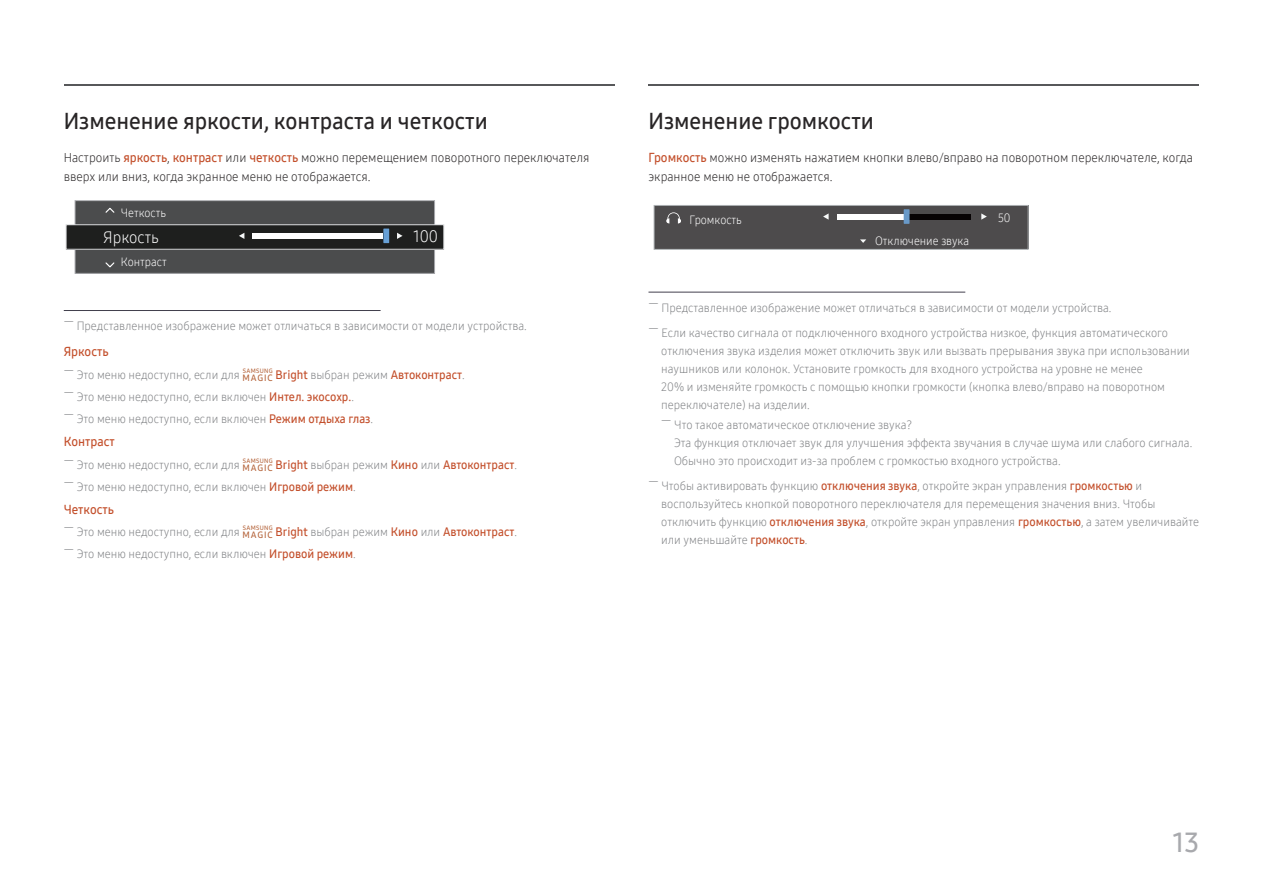
<style>
.page{position:relative;width:1263px;height:893px;background:#fff}
.page>*{position:absolute;margin:0;border:0;box-sizing:border-box;transform-origin:0 0}
.t1{font:27px "Samsung One 600";color:#a8a9ad}
.Heading2{font:22.5px "Samsung One 600";color:#282526}
.t2{font:16.5px "Samsung One 300";color:#fff;scale:.94 1}
.Description{font:12.75px/18.8px "Samsung One 300";color:#282526;scale:.96 1}
.Description-2{font:12.75px "Samsung One 600";color:#c34f2b;scale:.96 1}
.UnorderList_2-Refere{font:12px/18px "Samsung One 300";color:#808285;scale:.96 1}
.t3{font:12px "Samsung One 600";color:#c34f2b;scale:.96 1}
.t4{font:12px "Samsung One 300";color:#fff;scale:.94 1}
.t5{font:9.15px "Samsung One 600";letter-spacing:.1em;color:#b5643b}
.t6{font:6.3px "Samsung One 600";letter-spacing:.05em;color:#b5643b}
.s1{font-family:"Samsung One 600";color:#c34f2b}
.s2{font-family:"Samsung One 300";color:#808285}
</style>
<div class="page">
<hr style="left:64px;top:84px;width:550px;height:2px;background:#57585a">
<hr style="left:648px;top:84px;width:551px;height:2px;background:#57585a">
<hr style="left:64px;top:310px;width:317px;height:1px;background:#42404d">
<div style="left:75px;top:201px;width:360px;height:72px;background:#4b4c4d"></div>
<div style="left:75px;top:200px;width:360px;height:73px;border:1px solid #aaabaf"></div>
<div style="left:66px;top:225px;width:378px;height:24px;background:#1e1f1e"></div>
<div style="left:66px;top:224px;width:378px;height:26px;border:1px solid #d9dadc"></div>
<svg style="left:397px;top:233px;width:5px;height:6px"></svg>
<svg style="left:239px;top:233px;width:5px;height:6px"></svg>
<div style="left:253px;top:233px;width:130px;height:6px;background:#fff"></div>
<div style="left:383px;top:229px;width:6px;height:14px;background:#67a0d6"></div>
<svg style="left:105px;top:262px;width:10px;height:6px"></svg>
<svg style="left:105px;top:207px;width:10px;height:6px"></svg>
<hr style="left:648px;top:292px;width:317px;height:1px;background:#42404d">
<div style="left:654px;top:205px;width:374px;height:44px;background:#4d4b4c"></div>
<div style="left:654px;top:205px;width:374px;height:45px;border:1px solid #adb1b3"></div>
<svg style="left:981px;top:213px;width:6px;height:7px"></svg>
<svg style="left:823px;top:213px;width:6px;height:7px"></svg>
<svg style="left:860px;top:239px;width:6px;height:4px"></svg>
<div style="left:837px;top:214px;width:133px;height:5px;background:#070304"></div>
<div style="left:837px;top:214px;width:67px;height:5px;background:#fff"></div>
<div style="left:904px;top:209px;width:5px;height:15px;background:#6999c8"></div>
<svg style="left:666px;top:212px;width:15px;height:12px"></svg>
<p class="Heading2" style="left:64px;top:106px;width:426px">Изменение яркости, контраста и четкости</p>
<p class="Description" style="left:64px;top:148px;width:549px">Настроить <span class="s1">яркость</span>, <span class="s1">контраст</span> или <span class="s1">четкость</span> можно перемещением поворотного переключателя вверх или вниз, когда экранное меню не отображается.</p>
<p class="t4" style="left:121px;top:205px;width:49px">Четкость</p>
<p class="t2" style="left:103px;top:226px;width:61px">Яркость</p>
<p class="t4" style="left:121px;top:254px;width:50px">Контраст</p>
<p class="t2" style="left:413px;top:225px;width:28px">100</p>
<p class="UnorderList_2-Refere" style="left:64px;top:317px;width:484px">― Представленное изображение может отличаться в зависимости от модели устройства.</p>
<p class="Description-2" style="left:64px;top:343px;width:48px">Яркость</p>
<p class="UnorderList_2-Refere" style="left:64px;top:366px;width:185px">― Это меню недоступно, если для</p>
<p class="t6" style="left:243px;top:367px;width:31px">SAMSUNG</p>
<p class="t5" style="left:243px;top:372px;width:32px">MAGIC</p>
<p class="t3" style="left:276px;top:367px;width:199px">Bright <span class="s2">выбран режим</span> Автоконтраст<span class="s2">.</span></p>
<p class="UnorderList_2-Refere" style="left:64px;top:387px;width:304px">― Это меню недоступно, если включен <span class="s1">Интел. экосохр.</span>.</p>
<p class="UnorderList_2-Refere" style="left:64px;top:410px;width:324px">― Это меню недоступно, если включен <span class="s1">Режим отдыха глаз</span>.</p>
<p class="Description-2" style="left:64px;top:433px;width:55px">Контраст</p>
<p class="UnorderList_2-Refere" style="left:64px;top:456px;width:185px">― Это меню недоступно, если для</p>
<p class="t6" style="left:243px;top:456px;width:31px">SAMSUNG</p>
<p class="t5" style="left:243px;top:461px;width:32px">MAGIC</p>
<p class="t3" style="left:276px;top:457px;width:253px">Bright <span class="s2">выбран режим</span> Кино <span class="s2">или</span> Автоконтраст<span class="s2">.</span></p>
<p class="UnorderList_2-Refere" style="left:64px;top:477px;width:306px">― Это меню недоступно, если включен <span class="s1">Игровой режим</span>.</p>
<p class="Description-2" style="left:64px;top:500px;width:54px">Четкость</p>
<p class="UnorderList_2-Refere" style="left:64px;top:523px;width:185px">― Это меню недоступно, если для</p>
<p class="t6" style="left:243px;top:524px;width:31px">SAMSUNG</p>
<p class="t5" style="left:243px;top:529px;width:32px">MAGIC</p>
<p class="t3" style="left:276px;top:524px;width:253px">Bright <span class="s2">выбран режим</span> Кино <span class="s2">или</span> Автоконтраст<span class="s2">.</span></p>
<p class="UnorderList_2-Refere" style="left:64px;top:545px;width:306px">― Это меню недоступно, если включен <span class="s1">Игровой режим</span>.</p>
<p class="Heading2" style="left:648px;top:106px;width:227px">Изменение громкости</p>
<p class="Description" style="left:648px;top:148px;width:569px"><span class="s1">Громкость</span> можно изменять нажатием кнопки влево/вправо на поворотном переключателе, когда экранное меню не отображается.</p>
<p class="t4" style="left:689px;top:212px;width:57px">Громкость</p>
<p class="t4" style="left:998px;top:210px;width:15px">50</p>
<p class="t4" style="left:875px;top:232px;width:102px">Отключение звука</p>
<p class="UnorderList_2-Refere" style="left:648px;top:299px;width:484px">― Представленное изображение может отличаться в зависимости от модели устройства.</p>
<p class="UnorderList_2-Refere" style="left:661px;top:324px;width:552px;text-indent:-13px">― Если качество сигнала от подключенного входного устройства низкое, функция автоматического отключения звука изделия может отключить звук или вызвать прерывания звука при использовании наушников или колонок. Установите громкость для входного устройства на уровне не менее<br>20% и изменяйте громкость с помощью кнопки громкости (кнопка влево/вправо на поворотном переключателе) на изделии.</p>
<p class="UnorderList_2-Refere" style="left:661px;top:416px;width:263px">― Что такое автоматическое отключение звука?</p>
<p class="UnorderList_2-Refere" style="left:674px;top:434px;width:541px">Эта функция отключает звук для улучшения эффекта звучания в случае шума или слабого сигнала.<br>Обычно это происходит из-за проблем с громкостью входного устройства.</p>
<p class="UnorderList_2-Refere" style="left:661px;top:476px;width:562px;text-indent:-13px">― Чтобы активировать функцию <span class="s1">отключения звука</span>, откройте экран управления <span class="s1">громкостью</span> и воспользуйтесь кнопкой поворотного переключателя для перемещения значения вниз. Чтобы отключить функцию <span class="s1">отключения звука</span>, откройте экран управления <span class="s1">громкостью</span>, а затем увеличивайте или уменьшайте <span class="s1">громкость</span>.</p>
<h1 class="t1" style="left:1172px;top:825px;width:28px">13</h1>
</div>
